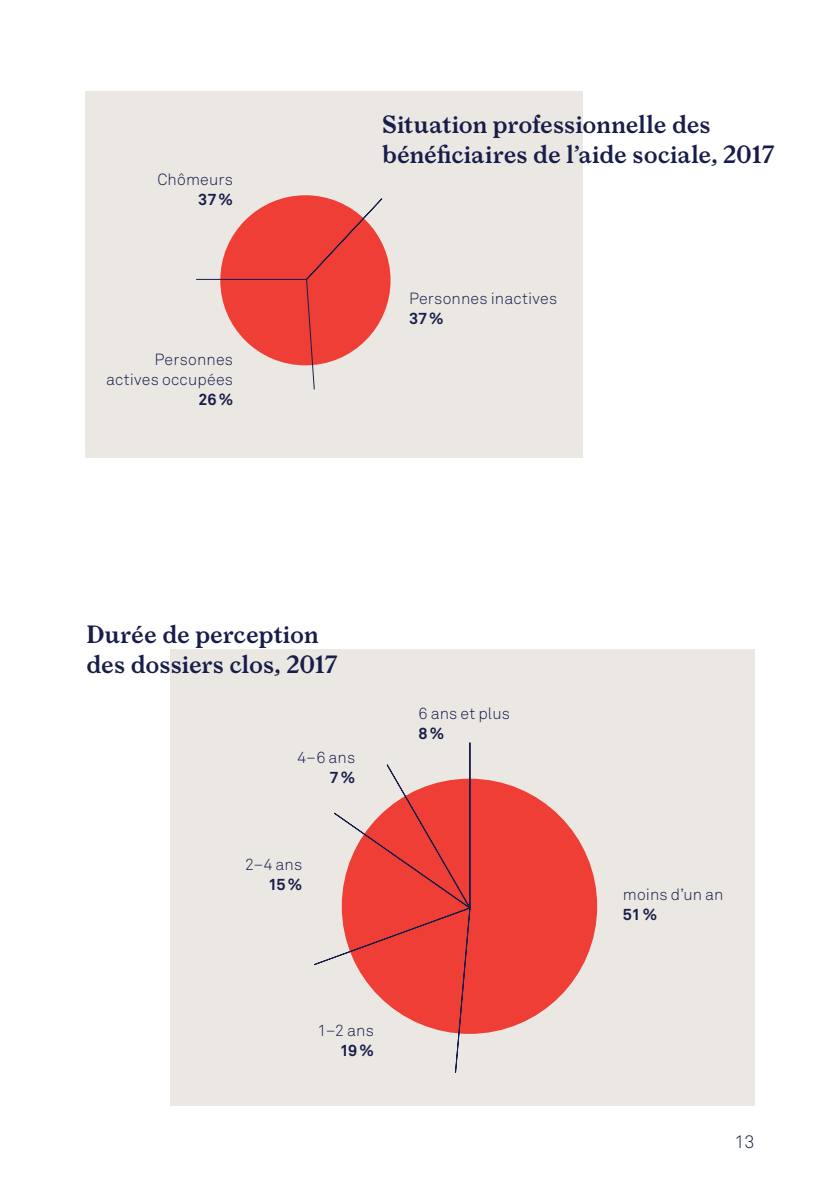
<style>
.page{position:relative;width:840px;height:1191px;background:#fff}
.page>*{position:absolute;margin:0;border:0;box-sizing:border-box;transform-origin:0 0}
.t1{font:600 24px/30px "Larish Neue";letter-spacing:-.005em;color:#181d49}
.t2{font:300 18px "Akkurat";color:#181d49}
.t3{font:300 16px/20px "Akkurat";letter-spacing:.01em;color:#181d49;text-align:right}
.t4{font:700 16px "Akkurat";letter-spacing:-.02em;color:#181d49}
</style>
<div class="page">
<div style="left:85px;top:91px;width:497px;height:366px;background:#ebe8e4"></div>
<div style="left:170px;top:649px;width:584px;height:456px;background:#ebe8e4"></div>
<div style="left:341px;top:778px;width:256px;height:255px;background:#ee3e35;border-radius:50%"></div>
<svg style="left:196px;top:198px;width:186px;height:192px"></svg>
<svg style="left:314px;top:742px;width:157px;height:331px"></svg>
<p class="t3" style="left:157px;top:170px;width:77px">Chômeurs</p>
<p class="t4" style="left:198px;top:190px;width:36px">37%</p>
<p class="t3" style="left:106px;top:349px;width:128px">Personnes actives occupées</p>
<p class="t4" style="left:198px;top:389px;width:36px">26%</p>
<p class="t1" style="left:382px;top:108px;width:393px">Situation professionnelle des bénéficiaires de l’aide sociale, 2017</p>
<p class="t3" style="left:409px;top:289px;width:150px">Personnes inactives</p>
<p class="t4" style="left:409px;top:309px;width:36px">37%</p>
<p class="t1" style="left:86px;top:618px;width:252px">Durée de perception des dossiers clos, 2017</p>
<p class="t3" style="left:297px;top:748px;width:60px">4–6 ans</p>
<p class="t4" style="left:329px;top:767px;width:27px">7%</p>
<p class="t3" style="left:244px;top:854px;width:59px">2–4 ans</p>
<p class="t4" style="left:268px;top:873px;width:36px">15%</p>
<p class="t3" style="left:418px;top:704px;width:93px">6 ans et plus</p>
<p class="t4" style="left:418px;top:723px;width:27px">8%</p>
<p class="t3" style="left:317px;top:1020px;width:58px">1–2 ans</p>
<p class="t4" style="left:339px;top:1039px;width:36px">19%</p>
<p class="t3" style="left:622px;top:885px;width:102px">moins d’un an</p>
<p class="t4" style="left:622px;top:904px;width:36px">51%</p>
<p class="t2" style="left:734px;top:1131px;width:22px">13</p>
</div>
